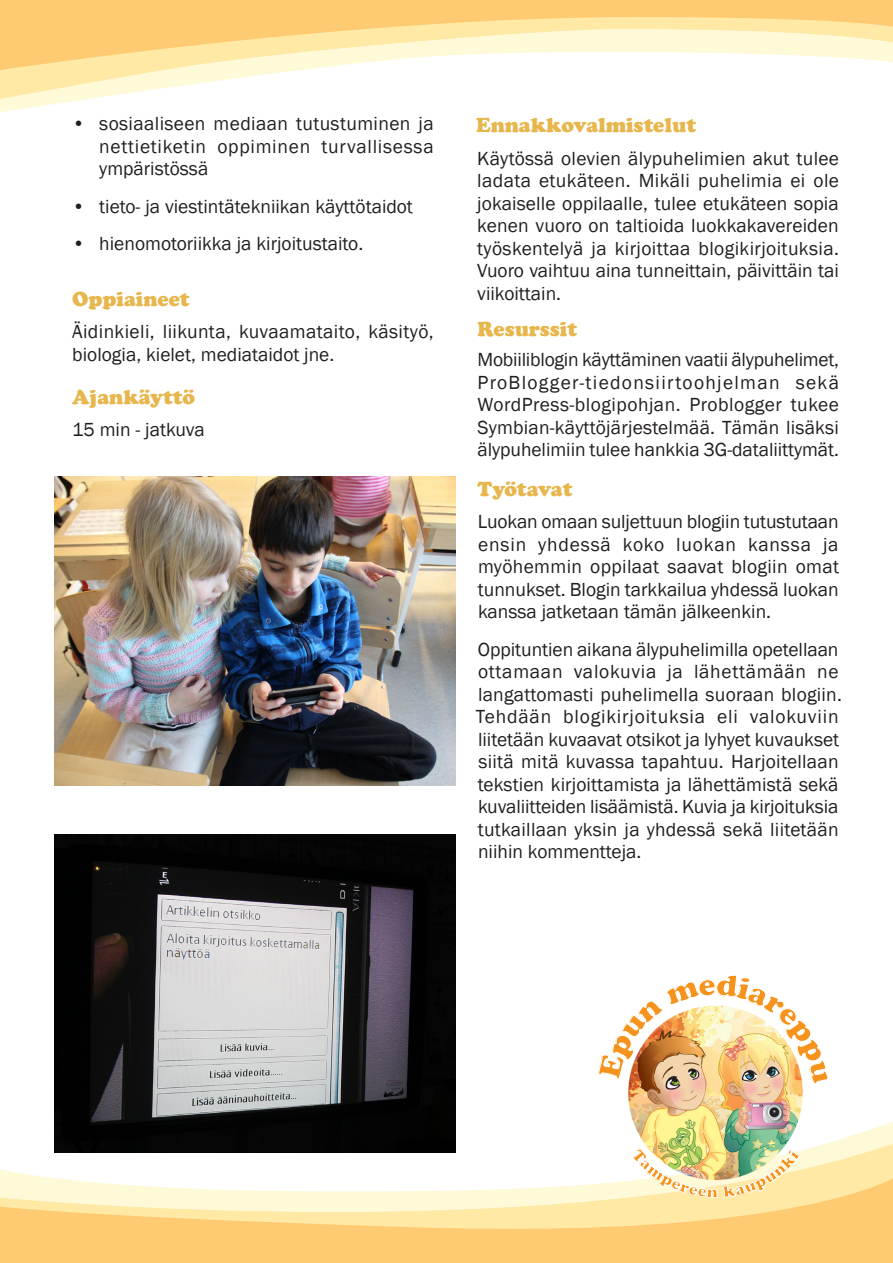
<style>
.page{position:relative;width:893px;height:1263px;background:#fff}
.page>*{position:absolute;margin:0;border:0;box-sizing:border-box;transform-origin:0 0}
.valiotsikko1{font:900 21px "Cooper";color:#e7b74e}
.leipateksti{font:19.5px/22.5px "Franklin Gothic";color:#231f20;text-align:justify}
.leipateksti-2{font:19.5px/22.5px "Franklin Gothic";letter-spacing:.02em;color:#231f20}
</style>
<div class="page">
<svg style="left:0;top:101px;width:73px;height:11px"></svg>
<svg style="left:0;top:80px;width:221px;height:21px"></svg>
<svg style="left:0;top:0;width:893px;height:80px"></svg>
<svg style="left:54px;top:1133px;width:839px;height:22px"></svg>
<svg style="left:0;top:1155px;width:893px;height:108px"></svg>
<img style="left:552px;top:1084px;width:334px;height:125px">
<img style="left:54px;top:834px;width:401px;height:318px">
<img style="left:54px;top:476px;width:401px;height:310px">
<img style="left:628px;top:1005px;width:175px;height:79px">
<img style="left:631px;top:1148px;width:169px;height:50px">
<p class="leipateksti" style="left:99px;top:113px;width:336px;text-indent:-27px">• sosiaaliseen mediaan tutustuminen ja nettietiketin oppiminen turvallisessa ympäristössä</p>
<p class="leipateksti" style="left:72px;top:196px;width:342px">• tieto- ja viestintätekniikan käyttötaidot</p>
<p class="leipateksti" style="left:72px;top:233px;width:292px">• hienomotoriikka ja kirjoitustaito.</p>
<p class="valiotsikko1" style="left:72px;top:286px;width:119px">Oppiaineet</p>
<p class="leipateksti-2" style="left:72px;top:321px;width:363px">Äidinkieli, liikunta, kuvaamataito, käsityö, biologia, kielet, mediataidot jne.</p>
<p class="valiotsikko1" style="left:72px;top:385px;width:124px">Ajankäyttö</p>
<p class="leipateksti" style="left:72px;top:419px;width:134px">15 min - jatkuva</p>
<p class="valiotsikko1" style="left:476px;top:112px;width:221px">Ennakkovalmistelut</p>
<p class="leipateksti" style="left:477px;top:147px;width:363px">Käytössä olevien älypuhelimien akut tulee ladata etukäteen. Mikäli puhelimia ei ole jokaiselle oppilaalle, tulee etukäteen sopia kenen vuoro on taltioida luokkakavereiden työskentelyä ja kirjoittaa blogikirjoituksia.<br>Vuoro vaihtuu aina tunneittain, päivittäin tai viikoittain.</p>
<p class="valiotsikko1" style="left:477px;top:317px;width:101px">Resurssit</p>
<p class="leipateksti" style="left:477px;top:349px;width:363px">Mobiiliblogin käyttäminen vaatii älypuhelimet, ProBlogger-tiedonsiirtoohjelman sekä WordPress-blogipohjan. Problogger tukee Symbian-käyttöjärjestelmää. Tämän lisäksi älypuhelimiin tulee hankkia 3G-dataliittymät.</p>
<p class="valiotsikko1" style="left:477px;top:477px;width:96px">Työtavat</p>
<p class="leipateksti" style="left:478px;top:511px;width:363px">Luokan omaan suljettuun blogiin tutustutaan ensin yhdessä koko luokan kanssa ja myöhemmin oppilaat saavat blogiin omat tunnukset. Blogin tarkkailua yhdessä luokan kanssa jatketaan tämän jälkeenkin.</p>
<p class="leipateksti" style="left:476px;top:638px;width:368px;text-align:left">Oppituntien aikana älypuhelimilla opetellaan ottamaan valokuvia ja lähettämään ne langattomasti puhelimella suoraan blogiin.<br>Tehdään blogikirjoituksia eli valokuviin liitetään kuvaavat otsikot ja lyhyet kuvaukset siitä mitä kuvassa tapahtuu. Harjoitellaan tekstien kirjoittamista ja lähettämistä sekä kuvaliitteiden lisäämistä. Kuvia ja kirjoituksia tutkaillaan yksin ja yhdessä sekä liitetään niihin kommentteja.</p>
</div>
